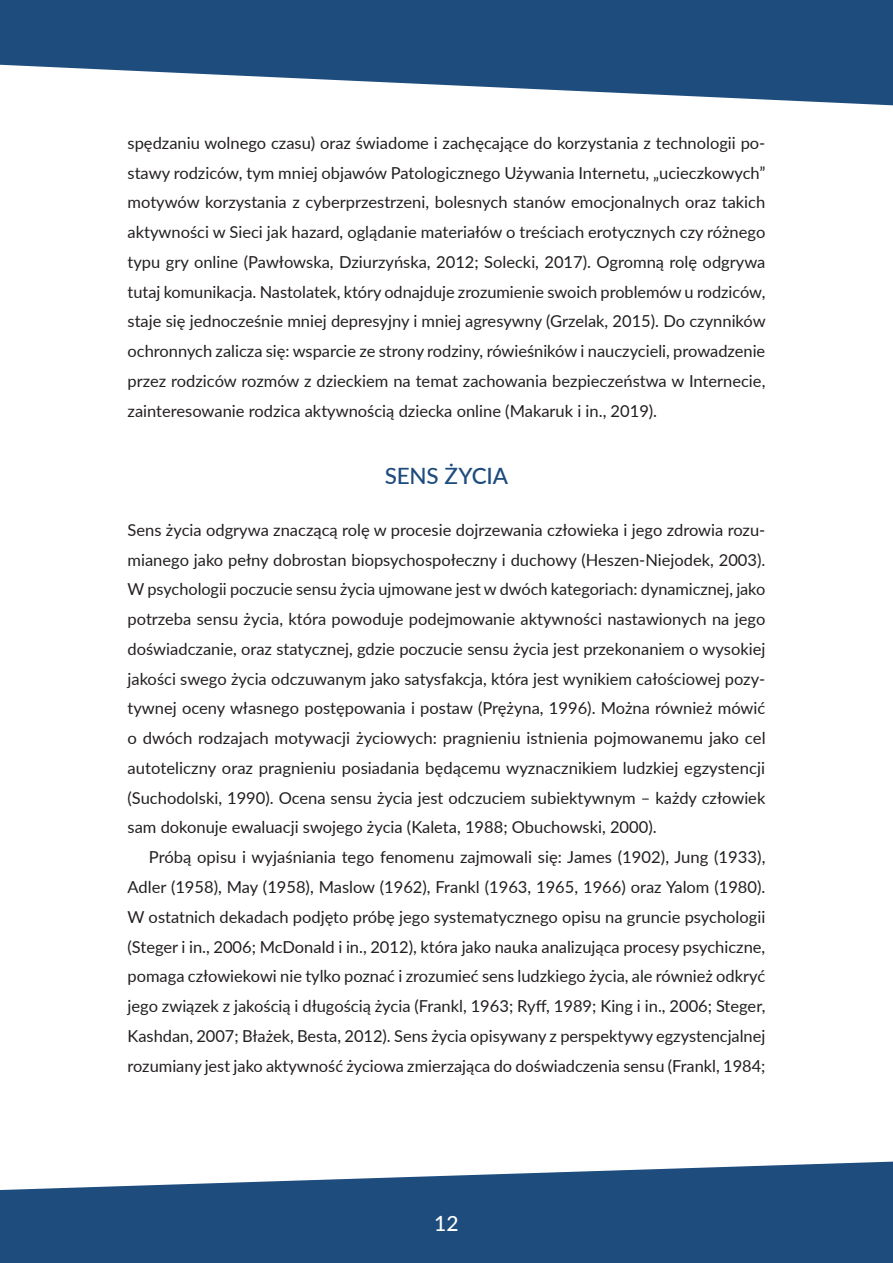
<style>
.page{position:relative;width:893px;height:1263px;background:#fff}
.page>*{position:absolute;margin:0;border:0;box-sizing:border-box;transform-origin:0 0}
.t1{font:500 22.5px "Lato";color:#1d4c7d}
.t2{font:500 21px "Lato";color:#fff}
.t3{font:16.5px/29.7px "Lato";color:#231f20;text-align:justify}
</style>
<div class="page">
<svg style="left:0;top:1161px;width:893px;height:102px;fill:#1d4c7d"></svg>
<svg style="left:0;top:0;width:893px;height:105px;fill:#1d4c7d"></svg>
<p class="t3" style="left:128px;top:127px;width:640px">spędzaniu wolnego czasu) oraz świadome i zachęcające do korzystania z technologii po&shy;stawy rodziców, tym mniej objawów Patologicznego Używania Internetu, „ucieczkowych” motywów korzystania z cyberprzestrzeni, bolesnych stanów emocjonalnych oraz takich aktywności w Sieci jak hazard, oglądanie materiałów o treściach erotycznych czy różnego typu gry online (Pawłowska, Dziurzyńska, 2012; Solecki, 2017). Ogromną rolę odgrywa tutaj komunikacja. Nastolatek, który odnajduje zrozumienie swoich problemów u rodziców, staje się jednocześnie mniej depresyjny i mniej agresywny (Grzelak, 2015). Do czynników ochronnych zalicza się: wsparcie ze strony rodziny, rówieśników i nauczycieli, prowadzenie przez rodziców rozmów z dzieckiem na temat zachowania bezpieczeństwa w Internecie, zainteresowanie rodzica aktywnością dziecka online (Makaruk i in., 2019).</p>
<h1 class="t1" style="left:426px;top:459px;width:33px">࢓-"</h1>
<h1 class="t1" style="left:385px;top:459px;width:14px">"</h1>
<p class="t3" style="left:128px;top:514px;width:640px">Sens życia odgrywa znaczącą rolę w procesie dojrzewania człowieka i jego zdrowia rozu&shy;mianego jako pełny dobrostan biopsychospołeczny i duchowy (Heszen -Niejodek, 2003).<br>W psychologii poczucie sensu życia ujmowane jest w dwóch kategoriach: dynamicznej, jako potrzeba sensu życia, która powoduje podejmowanie aktywności nastawionych na jego doświadczanie, oraz statycznej, gdzie poczucie sensu życia jest przekonaniem o wysokiej jakości swego życia odczuwanym jako satysfakcja, która jest wynikiem całościowej pozy&shy;tywnej oceny własnego postępowania i postaw (Prężyna, 1996). Można również mówić o dwóch rodzajach motywacji życiowych: pragnieniu istnienia pojmowanemu jako cel autoteliczny oraz pragnieniu posiadania będącemu wyznacznikiem ludzkiej egzystencji (Suchodolski, 1990). Ocena sensu życia jest odczuciem subiektywnym – każdy człowiek sam dokonuje ewaluacji swojego życia (Kaleta, 1988; Obuchowski, 2000).</p>
<p class="t3" style="left:128px;top:842px;width:639px;text-indent:21px">Próbą opisu i wyjaśniania tego fenomenu zajmowali się: James (1902), Jung (1933), Adler (1958), May (1958), Maslow (1962), Frankl (1963, 1965, 1966) oraz Yalom (1980).<br>W ostatnich dekadach podjęto próbę jego systematycznego opisu na gruncie psychologii (Steger i in., 2006; McDonald i in., 2012), która jako nauka analizująca procesy psychiczne, pomaga człowiekowi nie tylko poznać i zrozumieć sens ludzkiego życia, ale również odkryć jego związek z jakością i długością życia (Frankl, 1963; Ryff, 1989; King i in., 2006; Steger, Kashdan, 2007; Błażek, Besta, 2012). Sens życia opisywany z perspektywy egzystencjalnej rozumiany jest jako aktywność życiowa zmierzająca do doświadczenia sensu (Frankl, 1984;</p>
<p class="t2" style="left:434px;top:1208px;width:26px">12</p>
</div>
